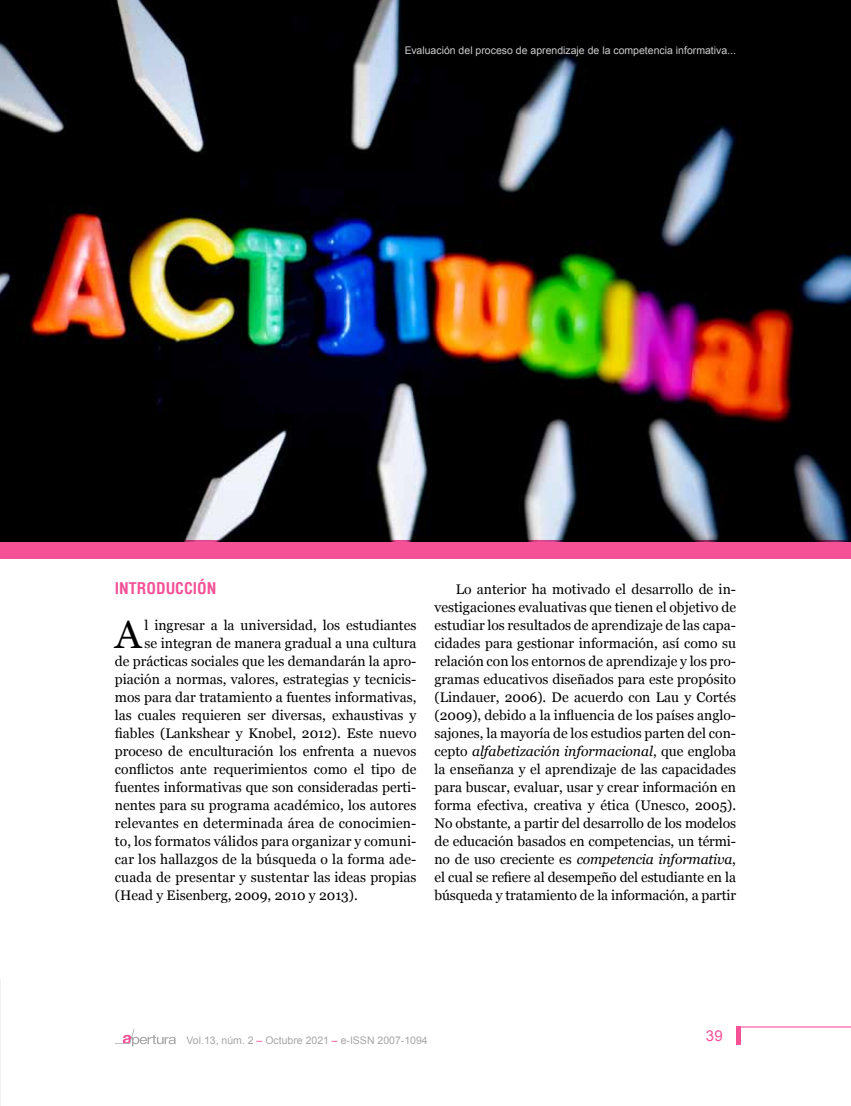
<style>
.page{position:relative;width:851px;height:1106px;background:#fff}
.page>*{position:absolute;margin:0;border:0;box-sizing:border-box;transform-origin:0 0}
.t1{font:39.9px "Georgia";color:#000}
.t2{font:700 condensed 15.75px "Helvetica";color:#f45197}
.t3{font:15px "Arial";color:#f45197}
.t4{font:13.8px/18px "Georgia";color:#000;text-align:justify}
.t5{font:10.5px "Arial";color:#ccc}
.t6{font:10.5px "Arial";color:#a6a6a6}
.s1{font-style:italic}
.s2{color:#f45197}
</style>
<div class="page">
<svg style="left:115px;top:1029px;width:60px;height:17px"></svg>
<hr style="left:737px;top:1026px;width:113px;height:1px;background:#f45197">
<hr style="left:736px;top:1026px;width:4px;height:18px;background:#f45197">
<img style="left:0;top:0;width:850px;height:540px">
<div style="left:0;top:540px;width:850px;height:18px;background:#f45197"></div>
<p class="t5" style="left:404px;top:43px;width:333px">Evaluación del proceso de aprendizaje de la competencia informativa...</p>
<p class="t2" style="left:115px;top:578px;width:103px">INTRODUCCIÓN</p>
<h1 class="t1" style="left:115px;top:605px;width:28px">A</h1>
<p class="t4" style="left:144px;top:616px;width:273px">l ingresar a la universidad, los estudiantes</p>
<p class="t4" style="left:144px;top:634px;width:273px">se integran de manera gradual a una cultura</p>
<p class="t4" style="left:115px;top:652px;width:303px">de prácticas sociales que les demandarán la apro-</p>
<p class="t4" style="left:115px;top:670px;width:303px">piación a normas, valores, estrategias y tecnicis-</p>
<p class="t4" style="left:115px;top:688px;width:303px">mos para dar tratamiento a fuentes informativas,</p>
<p class="t4" style="left:115px;top:706px;width:303px">las cuales requieren ser diversas, exhaustivas y</p>
<p class="t4" style="left:115px;top:724px;width:303px">fiables (Lankshear y Knobel, 2012). Este nuevo</p>
<p class="t4" style="left:115px;top:742px;width:303px">proceso de enculturación los enfrenta a nuevos</p>
<p class="t4" style="left:115px;top:760px;width:303px">conflictos ante requerimientos como el tipo de</p>
<p class="t4" style="left:115px;top:778px;width:303px">fuentes informativas que son consideradas perti-</p>
<p class="t4" style="left:115px;top:796px;width:303px">nentes para su programa académico, los autores</p>
<p class="t4" style="left:115px;top:814px;width:303px">relevantes en determinada área de conocimien-</p>
<p class="t4" style="left:115px;top:832px;width:303px">to, los formatos válidos para organizar y comuni-</p>
<p class="t4" style="left:115px;top:850px;width:303px">car los hallazgos de la búsqueda o la forma ade-</p>
<p class="t4" style="left:115px;top:868px;width:303px">cuada de presentar y sustentar las ideas propias</p>
<p class="t4" style="left:115px;top:886px;width:244px">(Head y Eisenberg, 2009, 2010 y 2013).</p>
<p class="t4" style="left:434px;top:580px;width:303px;text-indent:21px">Lo anterior ha motivado el desarrollo de in&shy;vestigaciones evaluativas que tienen el objetivo de estudiar los resultados de aprendizaje de las capa&shy;cidades para gestionar información, así como su relación con los entornos de aprendizaje y los pro&shy;gramas educativos diseñados para este propósito (Lindauer, 2006). De acuerdo con Lau y Cortés (2009), debido a la influencia de los países anglo&shy;sajones, la mayoría de los estudios parten del con&shy;cepto <span class="s1">alfabetización informacional</span>, que engloba la enseñanza y el aprendizaje de las capacidades para buscar, evaluar, usar y crear información en forma efectiva, creativa y ética (Unesco, 2005).<br>No obstante, a partir del desarrollo de los modelos de educación basados en competencias, un térmi&shy;no de uso creciente es <span class="s1">competencia informativa</span>, el cual se refiere al desempeño del estudiante en la búsqueda y tratamiento de la información, a partir</p>
<p class="t6" style="left:186px;top:1033px;width:243px">Vol.13, núm. 2 <span class="s2">–</span> Octubre 2021 <span class="s2">–</span> e-ISSN 2007-1094</p>
<p class="t3" style="left:705px;top:1026px;width:18px">39</p>
</div>
